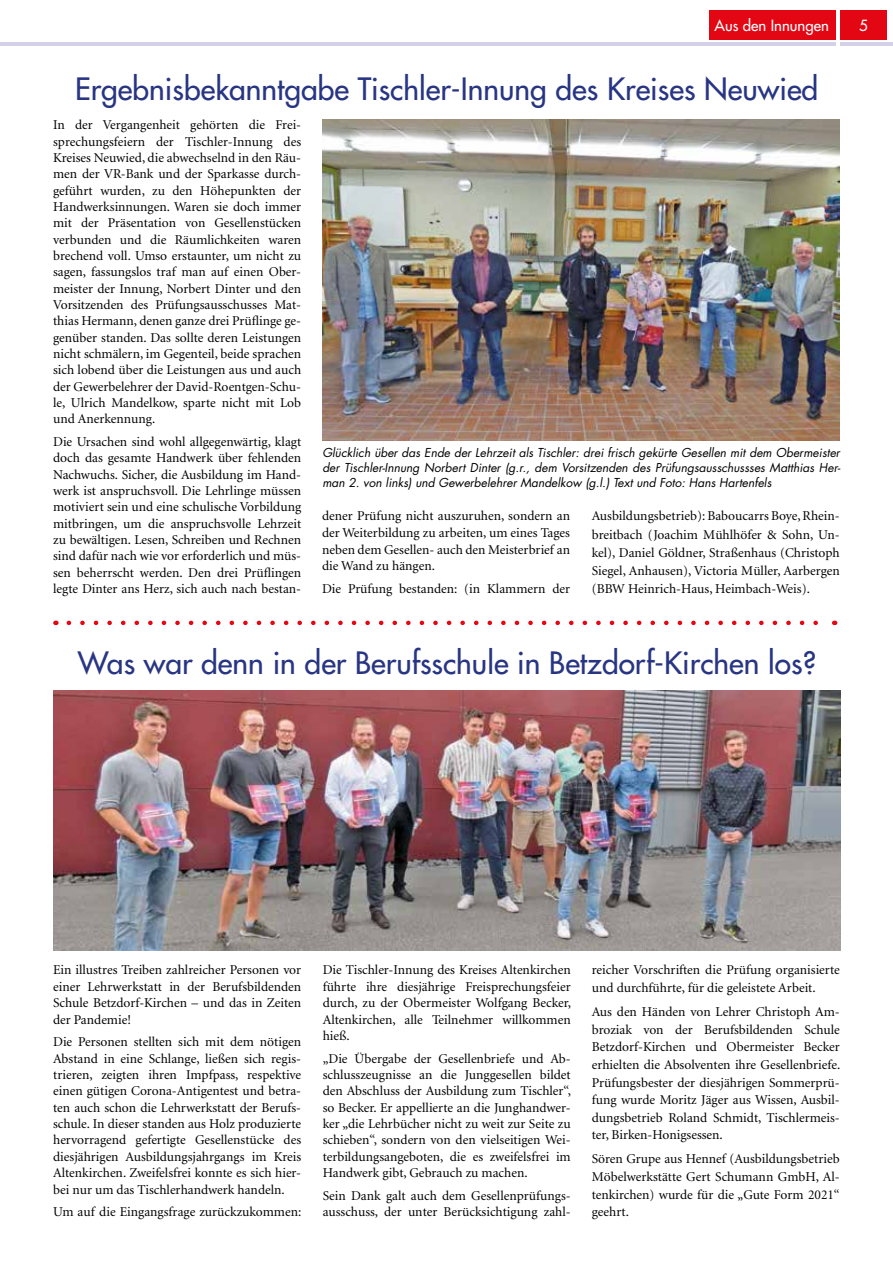
<style>
.page{position:relative;width:893px;height:1263px;background:#fff}
.page>*{position:absolute;margin:0;border:0;box-sizing:border-box;transform-origin:0 0}
.t1{font:30px "Futura LT";color:#283583}
.t2{font:15px "Futura LT";color:#fff}
.t3{font:13.5px/16.4px "Minion LT";color:#000;text-align:justify}
.t4{font:italic 12px/15px "Futura LT";color:#000;text-align:justify}
</style>
<div class="page">
<hr style="left:0;top:43px;width:893px;height:3px;background:#d3d0e7">
<div style="left:709px;top:10px;width:178px;height:30px;background:#e30613"></div>
<hr style="left:837px;top:0;width:3px;height:46px;background:#fff">
<img style="left:322px;top:119px;width:518px;height:322px">
<img style="left:54px;top:691px;width:786px;height:259px">
<svg style="left:69px;top:621px;width:749px;height:4px"></svg>
<p class="t2" style="left:715px;top:15px;width:116px">Aus den Innungen</p>
<p class="t2" style="left:859px;top:15px;width:10px">5</p>
<h1 class="t1" style="left:75px;top:70px;width:745px">Ergebnisbekanntgabe Tischler-Innung des Kreises Neuwied</h1>
<p class="t3" style="left:53px;top:117px;width:250px">In der Vergangenheit gehörten die Frei&shy;sprechungsfeiern der Tischler-Innung des Kreises Neuwied, die abwechselnd in den Räu&shy;men der VR-Bank und der Sparkasse durch&shy;geführt wurden, zu den Höhepunkten der Handwerksinnungen. Waren sie doch immer mit der Präsentation von Gesellenstücken verbunden und die Räumlichkeiten waren brechend voll. Umso erstaunter, um nicht zu sagen, fassungslos traf man auf einen Ober&shy;meister der Innung, Norbert Dinter und den Vorsitzenden des Prüfungsausschusses Mat&shy;thias Hermann, denen ganze drei Prüflinge ge&shy;genüber standen. Das sollte deren Leistungen nicht schmälern, im Gegenteil, beide sprachen sich lobend über die Leistungen aus und auch der Gewerbelehrer der David-Roentgen-Schu&shy;le, Ulrich Mandelkow, sparte nicht mit Lob und Anerkennung.</p>
<p class="t3" style="left:53px;top:434px;width:250px">Die Ursachen sind wohl allgegenwärtig, klagt doch das gesamte Handwerk über fehlenden Nachwuchs. Sicher, die Ausbildung im Hand&shy;werk ist anspruchsvoll. Die Lehrlinge müssen motiviert sein und eine schulische Vorbildung mitbringen, um die anspruchsvolle Lehrzeit zu bewältigen. Lesen, Schreiben und Rechnen sind dafür nach wie vor erforderlich und müs&shy;sen beherrscht werden. Den drei Prüflingen legte Dinter ans Herz, sich auch nach bestan-</p>
<p class="t4" style="left:322px;top:445px;width:520px">Glücklich über das Ende der Lehrzeit als Tischler: drei frisch gekürte Gesellen mit dem Obermeister der Tischler-Innung Norbert Dinter (g.r., dem Vorsitzenden des Prüfungsausschussses Matthias Her&shy;man 2. von links) und Gewerbelehrer Mandelkow (g.l.) Text und Foto: Hans Hartenfels</p>
<p class="t3" style="left:322px;top:508px;width:250px">dener Prüfung nicht auszuruhen, sondern an der Weiterbildung zu arbeiten, um eines Tages neben dem Gesellen- auch den Meisterbrief an die Wand zu hängen.</p>
<p class="t3" style="left:322px;top:581px;width:250px">Die Prüfung bestanden: (in Klammern der</p>
<p class="t3" style="left:592px;top:507px;width:250px;line-height:18.1px">Ausbildungsbetrieb): Baboucarrs Boye, Rhein&shy;breitbach (Joachim Mühlhöfer &amp; Sohn, Un&shy;kel), Daniel Göldner, Straßenhaus (Christoph Siegel, Anhausen), Victoria Müller, Aarbergen (BBW Heinrich-Haus, Heimbach-Weis).</p>
<h1 class="t1" style="left:78px;top:644px;width:740px">Was war denn in der Berufsschule in Betzdorf-Kirchen los?</h1>
<p class="t3" style="left:53px;top:962px;width:250px">Ein illustres Treiben zahlreicher Personen vor einer Lehrwerkstatt in der Berufsbildenden Schule Betzdorf-Kirchen – und das in Zeiten der Pandemie!</p>
<p class="t3" style="left:53px;top:1034px;width:250px">Die Personen stellten sich mit dem nötigen Abstand in eine Schlange, ließen sich regis&shy;trieren, zeigten ihren Impfpass, respektive einen gütigen Corona-Antigentest und betra&shy;ten auch schon die Lehrwerkstatt der Berufs&shy;schule. In dieser standen aus Holz produzierte hervorragend gefertigte Gesellenstücke des diesjährigen Ausbildungsjahrgangs im Kreis Altenkirchen. Zweifelsfrei konnte es sich hier&shy;bei nur um das Tischlerhandwerk handeln.</p>
<p class="t3" style="left:53px;top:1204px;width:250px">Um auf die Eingangsfrage zurückzukommen:</p>
<p class="t3" style="left:323px;top:962px;width:250px">Die Tischler-Innung des Kreises Altenkirchen führte ihre diesjährige Freisprechungsfeier durch, zu der Obermeister Wolfgang Becker, Altenkirchen, alle Teilnehmer willkommen hieß.</p>
<p class="t3" style="left:323px;top:1050px;width:250px">„Die Übergabe der Gesellenbriefe und Ab&shy;schlusszeugnisse an die Junggesellen bildet den Abschluss der Ausbildung zum Tischler“, so Becker. Er appellierte an die Junghandwer&shy;ker „die Lehrbücher nicht zu weit zur Seite zu schieben“, sondern von den vielseitigen Wei&shy;terbildungsangeboten, die es zweifelsfrei im Handwerk gibt, Gebrauch zu machen.</p>
<p class="t3" style="left:323px;top:1188px;width:250px">Sein Dank galt auch dem Gesellenprüfungs&shy;ausschuss, der unter Berücksichtigung zahl-</p>
<p class="t3" style="left:592px;top:962px;width:250px;line-height:17.5px">reicher Vorschriften die Prüfung organisierte und durchführte, für die geleistete Arbeit.</p>
<p class="t3" style="left:592px;top:1003px;width:250px;line-height:17.5px">Aus den Händen von Lehrer Christoph Am&shy;broziak von der Berufsbildenden Schule Betzdorf-Kirchen und Obermeister Becker erhielten die Absolventen ihre Gesellenbriefe.<br>Prüfungsbester der diesjährigen Sommerprü&shy;fung wurde Moritz Jäger aus Wissen, Ausbil&shy;dungsbetrieb Roland Schmidt, Tischlermeis&shy;ter, Birken-Honigsessen.</p>
<p class="t3" style="left:592px;top:1151px;width:250px;line-height:17.5px">Sören Grupe aus Hennef (Ausbildungsbetrieb Möbelwerkstätte Gert Schumann GmbH, Al&shy;tenkirchen) wurde für die „Gute Form 2021“ geehrt.</p>
</div>
